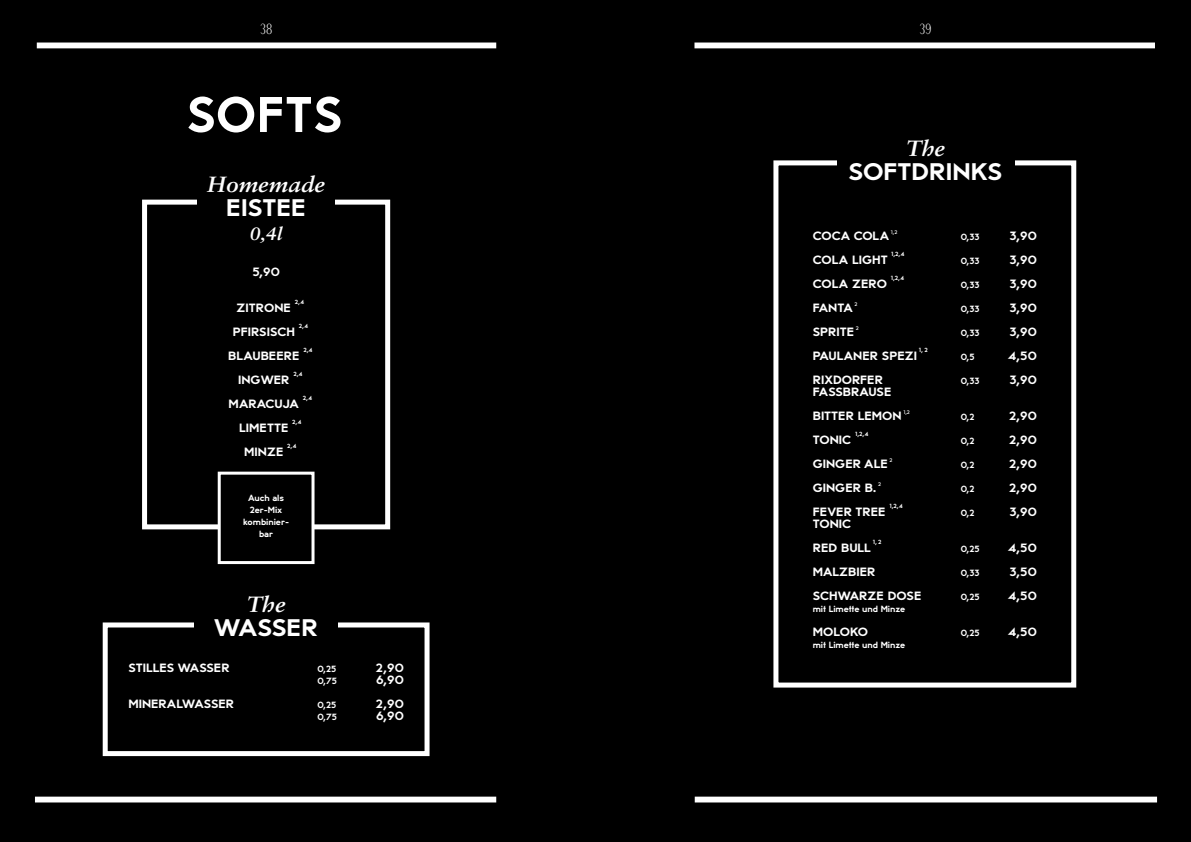
<style>
.page{position:relative;width:1191px;height:842px;background:#000}
.page>*{position:absolute;margin:0;border:0;box-sizing:border-box;transform-origin:0 0}
.t1{font:700 50px "Station 51";letter-spacing:.02em;color:#fff}
.t2{font:700 24px "Station 51";color:#fff;scale:1.07 1}
.t3{font:italic 700 22px "Sabon LT Std";color:#fff;scale:1.07 1}
.t4{font:italic 700 18px "Sabon LT Std";color:#fff;scale:1.07 1}
.t5{font:300 condensed 14.6px "New Face";color:#fff;scale:1.07 1}
.t6{font:700 12px/24px "Station 51";color:#fff;scale:1.07 1}
.t7{font:700 9px/12px "Station 51";letter-spacing:-.005em;color:#fff;text-align:center}
.t8{font:700 6px "Station 51";color:#fff}
.t9{font:5.2px "Station 51";color:#fff;scale:1.07 1}
</style>
<div class="page">
<div style="left:37px;top:43px;width:459px;height:5px;background:#fff"></div>
<div style="left:694px;top:43px;width:461px;height:5px;background:#fff"></div>
<div style="left:35px;top:797px;width:461px;height:5px;background:#fff"></div>
<div style="left:694px;top:797px;width:463px;height:5px;background:#fff"></div>
<div style="left:142px;top:200px;width:248px;height:329px;background:#000;border:5px solid #fff"></div>
<div style="left:198px;top:173px;width:137px;height:82px;background:#000"></div>
<div style="left:218px;top:472px;width:96px;height:92px;background:#000;border:3px solid #fff"></div>
<div style="left:103px;top:622px;width:326px;height:134px;border:5px solid #fff"></div>
<div style="left:194px;top:590px;width:144px;height:46px;background:#000"></div>
<div style="left:773px;top:160px;width:303px;height:527px;border:5px solid #fff"></div>
<div style="left:837px;top:130px;width:177px;height:72px;background:#000"></div>
<p class="t5" style="left:261px;top:22px;width:12px">38</p>
<p class="t5" style="left:919px;top:22px;width:12px">39</p>
<h1 class="t1" style="left:187px;top:85px;width:157px">SOFTS</h1>
<h3 class="t3" style="left:207px;top:171px;width:111px">Homemade</h3>
<h2 class="t2" style="left:226px;top:193px;width:76px">EISTEE</h2>
<h3 class="t4" style="left:250px;top:223px;width:32px">0,4l</h3>
<p class="t6" style="left:252px;top:260px;width:27px">5,90</p>
<p class="t6" style="left:237px;top:296px;width:52px">ZITRONE</p>
<p class="t8" style="left:295px;top:299px;width:11px">2,4</p>
<p class="t8" style="left:299px;top:323px;width:11px">2,4</p>
<p class="t6" style="left:233px;top:320px;width:60px">PFIRSISCH</p>
<p class="t8" style="left:303px;top:347px;width:11px">2,4</p>
<p class="t6" style="left:228px;top:344px;width:68px">BLAUBEERE</p>
<p class="t8" style="left:293px;top:371px;width:11px">2,4</p>
<p class="t6" style="left:229px;top:392px;width:67px">MARACUJA</p>
<p class="t6" style="left:238px;top:368px;width:49px">INGWER</p>
<p class="t8" style="left:303px;top:395px;width:11px">2,4</p>
<p class="t8" style="left:292px;top:419px;width:11px">2,4</p>
<p class="t6" style="left:239px;top:416px;width:47px">LIMETTE</p>
<p class="t8" style="left:287px;top:443px;width:11px">2,4</p>
<p class="t6" style="left:244px;top:440px;width:38px">MINZE</p>
<p class="t7" style="left:243px;top:492px;width:47px">Auch als<br>2er-Mix kombinier&shy;bar</p>
<h3 class="t3" style="left:247px;top:591px;width:38px">The</h3>
<h2 class="t2" style="left:214px;top:613px;width:99px">WASSER</h2>
<p class="t6" style="left:128px;top:656px;width:96px">STILLES WASSER</p>
<p class="t7" style="left:317px;top:663px;width:20px">0,25</p>
<p class="t6" style="left:376px;top:656px;width:28px">2,90</p>
<p class="t7" style="left:317px;top:675px;width:21px">0,75</p>
<p class="t6" style="left:376px;top:668px;width:27px">6,90</p>
<p class="t6" style="left:128px;top:692px;width:100px">MINERALWASSER</p>
<p class="t7" style="left:317px;top:699px;width:20px">0,25</p>
<p class="t6" style="left:376px;top:692px;width:28px">2,90</p>
<p class="t7" style="left:317px;top:711px;width:21px">0,75</p>
<p class="t6" style="left:376px;top:704px;width:27px">6,90</p>
<h3 class="t3" style="left:906px;top:135px;width:38px">The</h3>
<h2 class="t2" style="left:848px;top:157px;width:145px">SOFTDRINKS</h2>
<p class="t6" style="left:813px;top:224px;width:73px">COCA COLA</p>
<p class="t9" style="left:891px;top:229px;width:8px">1,2</p>
<p class="t7" style="left:961px;top:231px;width:20px">0,33</p>
<p class="t6" style="left:1009px;top:224px;width:27px">3,90</p>
<p class="t8" style="left:891px;top:251px;width:15px">1,2,4</p>
<p class="t6" style="left:813px;top:248px;width:71px">COLA LIGHT</p>
<p class="t7" style="left:961px;top:255px;width:20px">0,33</p>
<p class="t6" style="left:1009px;top:248px;width:27px">3,90</p>
<p class="t8" style="left:890px;top:275px;width:15px">1,2,4</p>
<p class="t6" style="left:813px;top:272px;width:71px">COLA ZERO</p>
<p class="t7" style="left:961px;top:279px;width:20px">0,33</p>
<p class="t6" style="left:1009px;top:272px;width:27px">3,90</p>
<p class="t6" style="left:813px;top:296px;width:39px">FANTA</p>
<p class="t9" style="left:854px;top:301px;width:4px">2</p>
<p class="t7" style="left:960px;top:303px;width:20px">0,33</p>
<p class="t6" style="left:1009px;top:296px;width:27px">3,90</p>
<p class="t6" style="left:813px;top:320px;width:40px">SPRITE</p>
<p class="t9" style="left:856px;top:325px;width:4px">2</p>
<p class="t7" style="left:961px;top:327px;width:20px">0,33</p>
<p class="t6" style="left:1009px;top:320px;width:27px">3,90</p>
<p class="t8" style="left:919px;top:347px;width:10px">1, 2</p>
<p class="t6" style="left:813px;top:344px;width:99px">PAULANER SPEZI</p>
<p class="t7" style="left:961px;top:351px;width:15px">0,5</p>
<p class="t6" style="left:1007px;top:344px;width:29px">4,50</p>
<p class="t6" style="left:813px;top:368px;width:67px">RIXDORFER</p>
<p class="t7" style="left:961px;top:375px;width:20px">0,33</p>
<p class="t6" style="left:1009px;top:368px;width:27px">3,90</p>
<p class="t6" style="left:813px;top:380px;width:85px">FASSBRAUSE<br>BITTER LEMON</p>
<p class="t9" style="left:903px;top:409px;width:8px">1,2</p>
<p class="t7" style="left:961px;top:411px;width:15px">0,2</p>
<p class="t6" style="left:1009px;top:404px;width:28px">2,90</p>
<p class="t8" style="left:855px;top:431px;width:15px">1,2,4</p>
<p class="t6" style="left:813px;top:428px;width:37px">TONIC</p>
<p class="t7" style="left:961px;top:435px;width:15px">0,2</p>
<p class="t6" style="left:1009px;top:428px;width:28px">2,90</p>
<p class="t6" style="left:813px;top:452px;width:72px">GINGER ALE</p>
<p class="t9" style="left:889px;top:457px;width:4px">2</p>
<p class="t7" style="left:961px;top:459px;width:15px">0,2</p>
<p class="t6" style="left:1009px;top:452px;width:28px">2,90</p>
<p class="t6" style="left:813px;top:476px;width:61px">GINGER B.</p>
<p class="t9" style="left:878px;top:481px;width:4px">2</p>
<p class="t7" style="left:961px;top:483px;width:15px">0,2</p>
<p class="t6" style="left:1009px;top:476px;width:28px">2,90</p>
<p class="t8" style="left:889px;top:503px;width:15px">1,2,4</p>
<p class="t6" style="left:813px;top:500px;width:70px">FEVER TREE</p>
<p class="t6" style="left:813px;top:512px;width:56px">TONIC<br>RED BULL</p>
<p class="t8" style="left:872px;top:539px;width:10px">1, 2</p>
<p class="t7" style="left:961px;top:507px;width:15px">0,2</p>
<p class="t6" style="left:1009px;top:500px;width:27px">3,90</p>
<p class="t7" style="left:961px;top:543px;width:20px">0,25</p>
<p class="t6" style="left:1007px;top:536px;width:29px">4,50</p>
<p class="t6" style="left:813px;top:560px;width:60px">MALZBIER</p>
<p class="t7" style="left:961px;top:567px;width:20px">0,33</p>
<p class="t6" style="left:1009px;top:560px;width:27px">3,50</p>
<p class="t6" style="left:813px;top:584px;width:103px">SCHWARZE DOSE</p>
<p class="t7" style="left:961px;top:591px;width:20px">0,25</p>
<p class="t6" style="left:1007px;top:584px;width:29px">4,50</p>
<p class="t7" style="left:813px;top:603px;width:94px">mit Limette und Minze</p>
<p class="t6" style="left:813px;top:620px;width:53px">MOLOKO</p>
<p class="t7" style="left:961px;top:627px;width:20px">0,25</p>
<p class="t6" style="left:1007px;top:620px;width:29px">4,50</p>
<p class="t7" style="left:813px;top:639px;width:94px">mit Limette und Minze</p>
</div>
